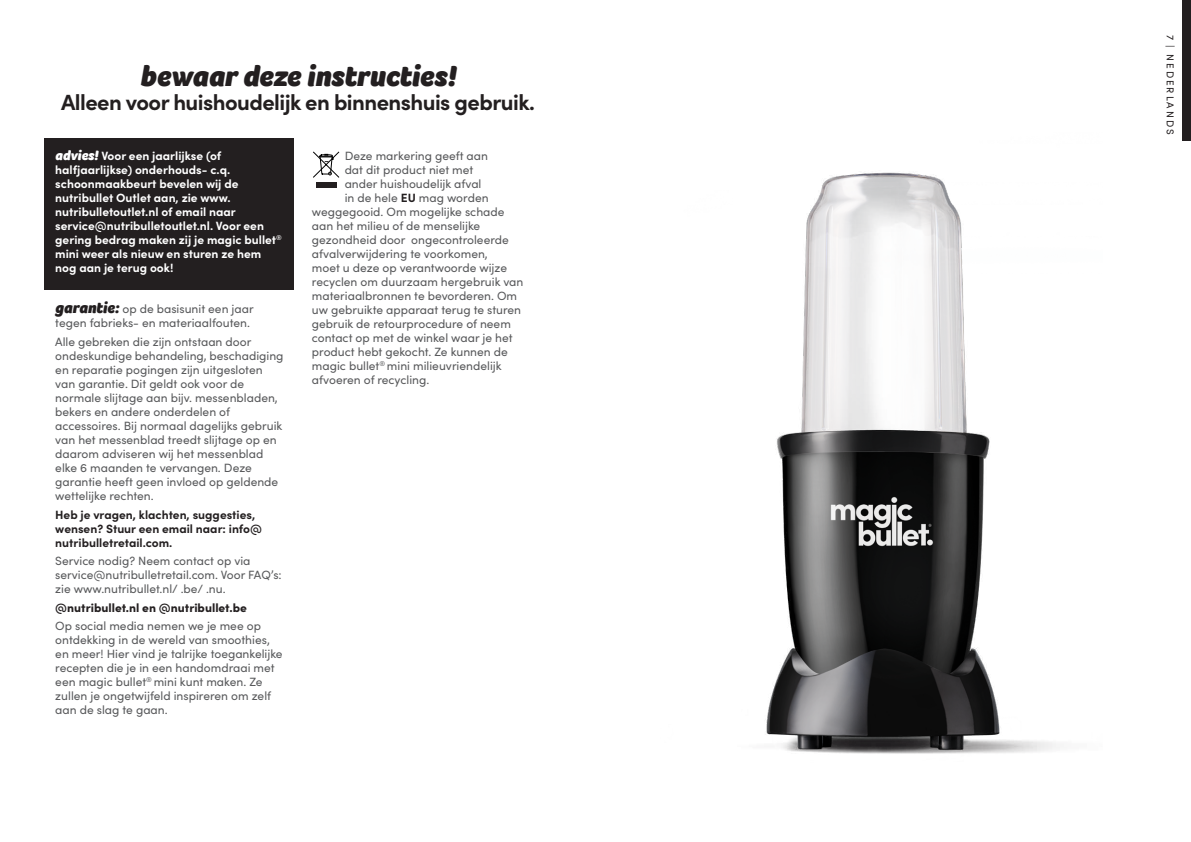
<style>
.page{position:relative;width:1191px;height:842px;background:#fff}
.page>*{position:absolute;margin:0;border:0;box-sizing:border-box;transform-origin:0 0}
.t1{font:italic 900 30px "Foco";letter-spacing:-.005em;color:#231f20}
.t2{font:700 22px "Sofia Pro";letter-spacing:-.025em;color:#231f20}
.t3{font:12px/14px "Sofia Pro";color:#58595b}
.t4{font:700 12px/14px "Sofia Pro";color:#fff}
.t5{font:700 12px/14px "Sofia Pro";color:#231f20}
.t6{font:900 12px "Sofia Pro";color:#231f20}
.t7{font:10px "Sofia Pro";letter-spacing:.2em;color:#231f20}
.s1{font-family:"Foco";font-weight:900;font-style:italic;font-size:14px}
.s2{font-family:"Foco";font-weight:900;font-style:italic;font-size:16px;color:#231f20}
.s3{font-weight:700;color:#231f20}
</style>
<div class="page">
<div style="left:44px;top:138px;width:249px;height:151px;background:#231f20"></div>
<div style="left:1183px;top:0;width:8px;height:140px;background:#231f20"></div>
<div style="left:316px;top:183px;width:20px;height:5px;background:#231f20"></div>
<svg style="left:313px;top:152px;width:26px;height:26px"></svg>
<img style="left:766px;top:172px;width:294px;height:582px">
<h1 class="t1" style="left:140px;top:56px;width:317px">bewaar deze instructies!</h1>
<h2 class="t2" style="left:61px;top:85px;width:475px">Alleen voor huishoudelijk en binnenshuis gebruik.</h2>
<p class="t4" style="left:55px;top:148px;width:228px"><span class="s1">advies!</span> Voor een jaarlijkse (of halfjaarlijkse) onderhouds- c.q. schoonmaakbeurt bevelen wij de nutribullet Outlet aan, zie www. nutribulletoutlet.nl of email naar service@nutribulletoutlet.nl. Voor een gering bedrag maken zij je magic bullet<sup>® </sup>mini weer als nieuw en sturen ze hem nog aan je terug ook!</p>
<p class="t3" style="left:55px;top:302px;width:200px"><span class="s2">garantie:</span> op de basisunit een jaar tegen fabrieks- en materiaalfouten.</p>
<p class="t3" style="left:55px;top:334px;width:230px">Alle gebreken die zijn ontstaan door ondeskundige behandeling, beschadiging en reparatie pogingen zijn uitgesloten van garantie. Dit geldt ook voor de normale slijtage aan bijv. messenbladen, bekers en andere onderdelen of accessoires. Bij normaal dagelijks gebruik van het messenblad treedt slijtage op en daarom adviseren wij het messenblad elke 6 maanden te vervangen. Deze garantie heeft geen invloed op geldende wettelijke rechten.</p>
<p class="t5" style="left:55px;top:506px;width:208px">Heb je vragen, klachten, suggesties, wensen? Stuur een email naar: info@ nutribulletretail.com.</p>
<p class="t3" style="left:55px;top:553px;width:228px">Service nodig? Neem contact op via service@nutribulletretail.com. Voor FAQ’s: zie www.nutribullet.nl/ .be/ .nu.</p>
<p class="t6" style="left:55px;top:598px;width:193px">@nutribullet.nl en @nutribullet.be</p>
<p class="t3" style="left:55px;top:618px;width:229px">Op social media nemen we je mee op ontdekking in de wereld van smoothies, en meer! Hier vind je talrijke toegankelijke recepten die je in een handomdraai met een magic bullet<sup>®</sup> mini kunt maken. Ze zullen je ongetwijfeld inspireren om zelf aan de slag te gaan.</p>
<p class="t3" style="left:345px;top:148px;width:145px">Deze markering geeft aan</p>
<p class="t3" style="left:345px;top:162px;width:130px">dat dit product niet met</p>
<p class="t3" style="left:345px;top:176px;width:138px">ander huishoudelijk afval</p>
<p class="t3" style="left:345px;top:190px;width:145px">in de hele <span class="s3">EU</span> mag worden</p>
<p class="t3" style="left:312px;top:204px;width:194px">weggegooid. Om mogelijke schade</p>
<p class="t3" style="left:312px;top:218px;width:170px">aan het milieu of de menselijke</p>
<p class="t3" style="left:312px;top:232px;width:198px">gezondheid door ongecontroleerde</p>
<p class="t3" style="left:312px;top:246px;width:177px">afvalverwijdering te voorkomen,</p>
<p class="t3" style="left:312px;top:260px;width:197px">moet u deze op verantwoorde wijze</p>
<p class="t3" style="left:312px;top:274px;width:213px">recyclen om duurzaam hergebruik van</p>
<p class="t3" style="left:312px;top:288px;width:207px">materiaalbronnen te bevorderen. Om</p>
<p class="t3" style="left:312px;top:302px;width:211px">uw gebruikte apparaat terug te sturen</p>
<p class="t3" style="left:312px;top:316px;width:200px">gebruik de retourprocedure of neem</p>
<p class="t3" style="left:312px;top:330px;width:202px">contact op met de winkel waar je het</p>
<p class="t3" style="left:312px;top:344px;width:197px">product hebt gekocht. Ze kunnen de</p>
<p class="t3" style="left:312px;top:358px;width:191px">magic bullet<sup>®</sup> mini milieuvriendelijk</p>
<p class="t3" style="left:312px;top:372px;width:119px">afvoeren of recycling.</p>
<p class="t7" style="left:1177px;top:35px;width:101px;rotate:90deg">7 | NEDERLANDS</p>
</div>
